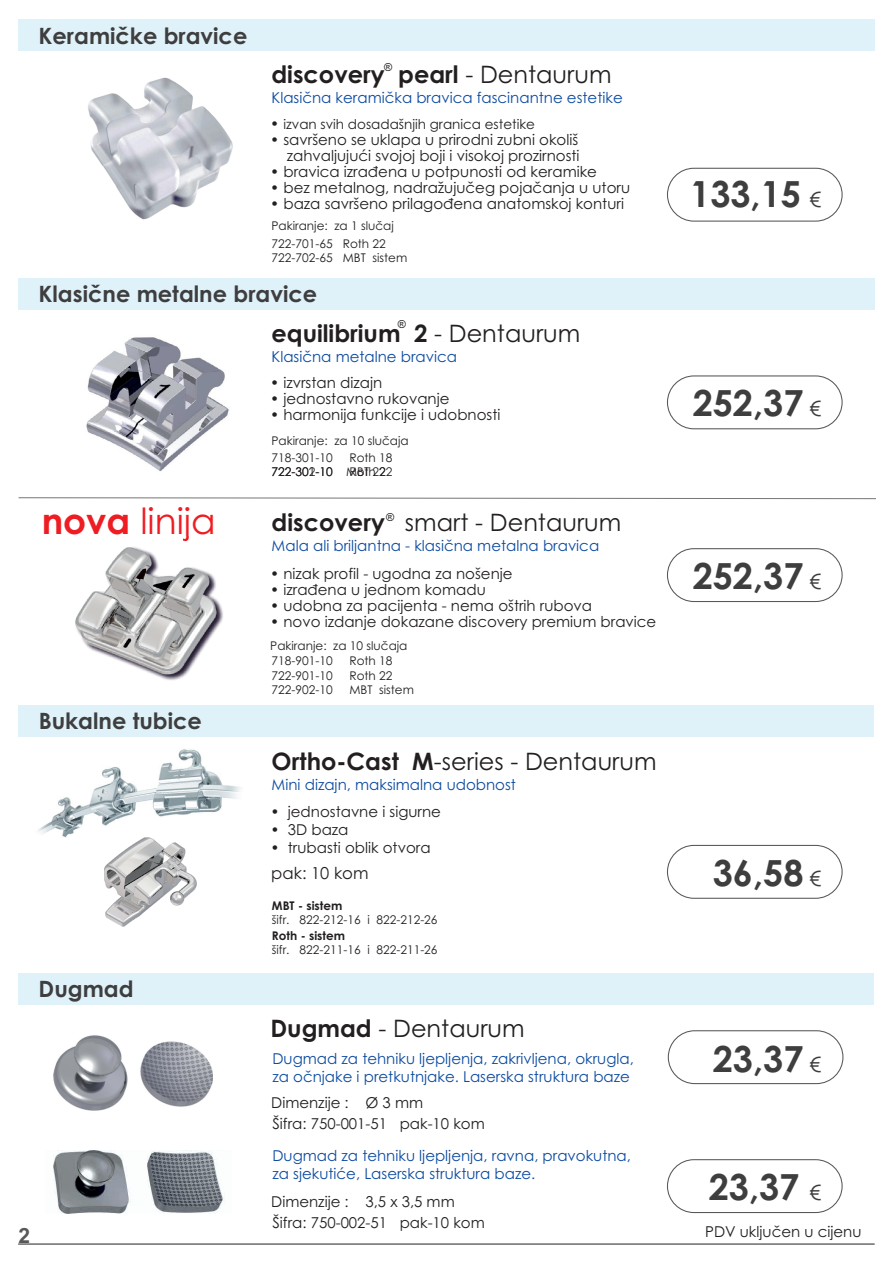
<style>
.page{position:relative;width:893px;height:1263px;background:#fff}
.page>*{position:absolute;margin:0;border:0;box-sizing:border-box;transform-origin:0 0}
.t1{font:700 36px "Century Gothic";color:#3e3e3f}
.t2{font:36px "Century Gothic";color:#ee1d23}
.t3{font:24px "Century Gothic";color:#231f20}
.t4{font:700 24px "Century Gothic";color:#231f20}
.t5{font:700 22.5px "Century Gothic";color:#3e3e3f}
.t6{font:700 21px "Arial";color:#57585a}
.t7{font:16.5px "Century Gothic";color:#231f20}
.t8{font:15px/16px "Century Gothic";color:#231f20;text-align:right}
.t9{font:15px/17.9px "Century Gothic";color:#0e4ca1}
.t10{font:13.5px "Century Gothic";color:#231f20}
.t11{font:12px/14.2px "Century Gothic";color:#231f20}
.t12{font:700 12px "Century Gothic";color:#231f20}
.t13{font:10.95px "Arial";color:#231f20}
.s1{font-weight:400}
.s2{font-size:15px}
.s3{font-weight:700}
.s4{font-weight:400;font-size:21px}
</style>
<div class="page">
<img style="left:86px;top:337px;width:143px;height:134px">
<svg style="left:18px;top:497px;width:858px;height:2px"></svg>
<div style="left:18px;top:278px;width:857px;height:31px;background:#e0f2f9"></div>
<div style="left:18px;top:20px;width:857px;height:31px;background:#e0f2f9"></div>
<img style="left:88px;top:77px;width:145px;height:143px">
<img style="left:75px;top:537px;width:148px;height:143px">
<div style="left:667px;top:548px;width:176px;height:54px;border:1px solid #57585a;border-radius:26px"></div>
<div style="left:667px;top:375px;width:176px;height:54px;border:1px solid #57585a;border-radius:26px"></div>
<div style="left:667px;top:168px;width:176px;height:54px;border:1px solid #57585a;border-radius:26px"></div>
<hr style="left:18px;top:1243px;width:857px;height:1px;background:#231f20">
<div style="left:18px;top:705px;width:856px;height:31px;background:#e0f2f9"></div>
<div style="left:18px;top:974px;width:856px;height:31px;background:#e0f2f9"></div>
<img style="left:53px;top:1035px;width:160px;height:76px">
<img style="left:53px;top:1151px;width:172px;height:62px">
<img style="left:38px;top:749px;width:203px;height:89px">
<img style="left:105px;top:837px;width:92px;height:89px">
<div style="left:667px;top:845px;width:176px;height:54px;border:1px solid #57585a;border-radius:26px"></div>
<div style="left:667px;top:1159px;width:176px;height:54px;border:1px solid #57585a;border-radius:26px"></div>
<div style="left:668px;top:1030px;width:175px;height:54px;border:1px solid #57585a;border-radius:26px"></div>
<h3 class="t5" style="left:39px;top:27px;width:210px">Keramičke bravice</h3>
<p class="t13" style="left:384px;top:63px;width:10px">®</p>
<h2 class="t4" style="left:271px;top:65px;width:342px">discovery pearl <span class="s1">- Dentaurum</span></h2>
<p class="t9" style="left:271px;top:90px;width:353px">Klasična keramička bravica fascinantne estetike</p>
<p class="t10" style="left:270px;top:118px;width:266px"><span class="s2">•</span> izvan svih dosadašnjih granica estetike</p>
<p class="t8" style="left:270px;top:132px;width:311px">• savršeno se uklapa u prirodni zubni okoliš zahvaljujući svojoj boji i visokoj prozirnosti</p>
<p class="t8" style="left:270px;top:165px;width:328px">• bravica izrađena u potpunosti od keramike</p>
<p class="t8" style="left:270px;top:181px;width:361px">• bez metalnog, nadražujučeg pojačanja u utoru</p>
<p class="t8" style="left:270px;top:197px;width:355px">• baza savršeno prilagođena anatomskoj konturi</p>
<p class="t11" style="left:271px;top:219px;width:124px">Pakiranje: za 1 slučaj</p>
<p class="t11" style="left:272px;top:238px;width:137px">722-701-65 Roth 22<br>722-702-65 MBT sistem</p>
<h3 class="t5" style="left:39px;top:285px;width:280px">Klasične metalne bravice</h3>
<p class="t13" style="left:398px;top:320px;width:10px">®</p>
<h2 class="t4" style="left:271px;top:324px;width:310px">equilibrium 2 <span class="s1">- Dentaurum</span></h2>
<p class="t9" style="left:271px;top:349px;width:187px">Klasična metalne bravica</p>
<p class="t8" style="left:270px;top:376px;width:113px">• izvrstan dizajn</p>
<p class="t8" style="left:270px;top:392px;width:181px">• jednostavno rukovanje</p>
<p class="t8" style="left:270px;top:408px;width:232px">• harmonija funkcije i udobnosti</p>
<p class="t11" style="left:271px;top:435px;width:139px">Pakiranje: za 10 slučaja</p>
<p class="t11" style="left:272px;top:451px;width:63px">718-301-10</p>
<p class="t11" style="left:349px;top:451px;width:45px">Roth 18</p>
<p class="t11" style="left:309px;top:465px;width:8px">1</p>
<p class="t11" style="left:349px;top:465px;width:45px">Roth 2</p>
<p class="t11" style="left:272px;top:465px;width:116px">722-302-10 MBT 22</p>
<h1 class="t2" style="left:42px;top:507px;width:176px"><span class="s3">nova</span> linija</h1>
<h3 class="t5" style="left:39px;top:712px;width:165px">Bukalne tubice</h3>
<h3 class="t5" style="left:39px;top:980px;width:96px">Dugmad</h3>
<h3 class="t6" style="left:18px;top:1227px;width:13px">2</h3>
<p class="t13" style="left:386px;top:513px;width:10px">®</p>
<h2 class="t3" style="left:272px;top:513px;width:351px"><span class="s3">discovery</span> smart - Dentaurum</h2>
<p class="t9" style="left:272px;top:538px;width:329px">Mala ali briljantna - klasična metalna bravica</p>
<p class="t8" style="left:270px;top:567px;width:244px">• nizak profil - ugodna za nošenje</p>
<p class="t8" style="left:270px;top:583px;width:217px">• izrađena u jednom komadu</p>
<p class="t8" style="left:270px;top:599px;width:323px">• udobna za pacijenta - nema oštrih rubova</p>
<p class="t8" style="left:270px;top:615px;width:388px">• novo izdanje dokazane discovery premium bravice</p>
<p class="t11" style="left:270px;top:639px;width:139px">Pakiranje: za 10 slučaja</p>
<p class="t11" style="left:272px;top:655px;width:63px">718-901-10</p>
<p class="t11" style="left:349px;top:655px;width:45px">Roth 18</p>
<p class="t11" style="left:272px;top:669px;width:63px">722-901-10</p>
<p class="t11" style="left:349px;top:669px;width:45px">Roth 22</p>
<p class="t11" style="left:272px;top:684px;width:63px">722-902-10</p>
<p class="t11" style="left:349px;top:684px;width:66px">MBT sistem</p>
<h2 class="t3" style="left:272px;top:752px;width:386px"><span class="s3">Ortho-Cast M</span>-series - Dentaurum</h2>
<p class="t9" style="left:272px;top:777px;width:246px">Mini dizajn, maksimalna udobnost</p>
<p class="t8" style="left:270px;top:805px;width:172px">• jednostavne i sigurne</p>
<p class="t8" style="left:270px;top:823px;width:80px">• 3D baza</p>
<p class="t8" style="left:270px;top:841px;width:162px">• trubasti oblik otvora</p>
<p class="t7" style="left:271px;top:866px;width:99px">pak: 10 kom</p>
<p class="t12" style="left:272px;top:900px;width:72px">MBT - sistem</p>
<p class="t11" style="left:272px;top:913px;width:167px">šifr. 822-212-16 i 822-212-26</p>
<p class="t12" style="left:272px;top:931px;width:75px">Roth - sistem</p>
<p class="t11" style="left:272px;top:944px;width:167px">šifr. 822-211-16 i 822-211-26</p>
<h2 class="t3" style="left:270px;top:1019px;width:256px"><span class="s3">Dugmad</span> - Dentaurum</h2>
<p class="t9" style="left:272px;top:1051px;width:363px">Dugmad za tehniku ljepljenja, zakrivljena, okrugla, za očnjake i pretkutnjake. Laserska struktura baze</p>
<p class="t8" style="left:271px;top:1096px;width:154px">Dimenzije : Ø 3 mm</p>
<p class="t8" style="left:272px;top:1117px;width:214px">Šifra: 750-001-51 pak-10 kom</p>
<p class="t9" style="left:272px;top:1148px;width:360px">Dugmad za tehniku ljepljenja, ravna, pravokutna, za sjekutiće, Laserska struktura baze.</p>
<p class="t8" style="left:271px;top:1195px;width:185px">Dimenzije : 3,5 x 3,5 mm</p>
<p class="t8" style="left:272px;top:1216px;width:214px">Šifra: 750-002-51 pak-10 kom</p>
<h1 class="t1" style="left:690px;top:180px;width:132px">133,15 <span class="s4">€</span></h1>
<h1 class="t1" style="left:693px;top:389px;width:130px">252,37 <span class="s4">€</span></h1>
<h1 class="t1" style="left:693px;top:562px;width:130px">252,37 <span class="s4">€</span></h1>
<h1 class="t1" style="left:713px;top:859px;width:110px">36,58 <span class="s4">€</span></h1>
<h1 class="t1" style="left:713px;top:1044px;width:110px">23,37 <span class="s4">€</span></h1>
<h1 class="t1" style="left:709px;top:1173px;width:114px">23,37 <span class="s4">€</span></h1>
<p class="t8" style="left:705px;top:1225px;width:158px">PDV uključen u cijenu</p>
</div>
